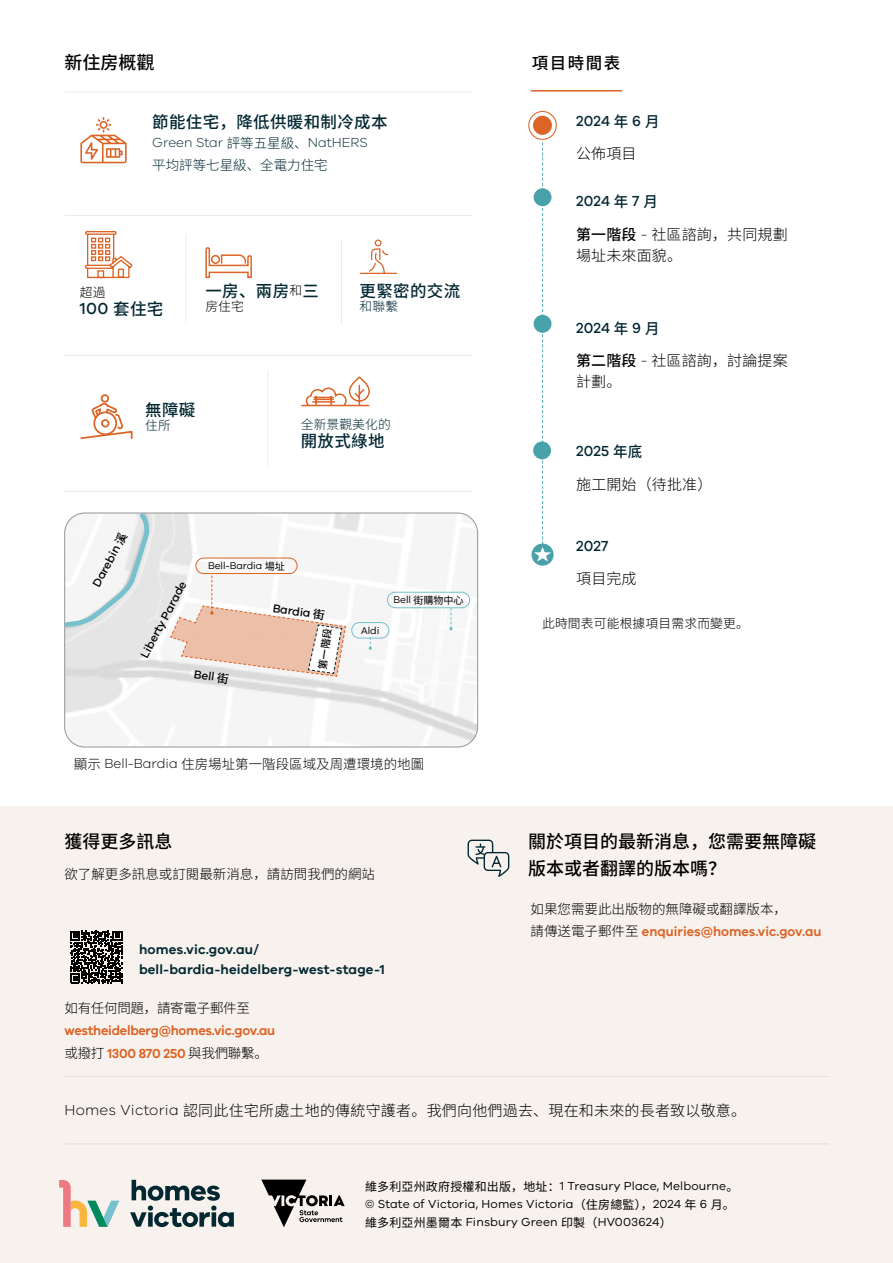
<style>
.page{position:relative;width:893px;height:1263px;background:#fff}
.page>*{position:absolute;margin:0;border:0;box-sizing:border-box;transform-origin:0 0}
.t1{font:500 18px/27px "Noto Sans SC";color:#000}
.t2{font:500 16.5px "Noto Sans SC";letter-spacing:.02em;color:#032833}
.t3{font:500 16.5px "VIC";color:#032833}
.t4{font:500 16.5px "Noto Sans SC";letter-spacing:.09em;color:#000}
.t5{font:300 15px/21px "Noto Sans SC";letter-spacing:.015em;color:#000}
.t6{font:500 15px "VIC";letter-spacing:.01em;color:#032833}
.t7{font:300 13.5px "Noto Sans SC";color:#000}
.t8{font:600 13.5px/19.5px "VIC";letter-spacing:.01em;color:#032832}
.t9{font:600 13.5px/22.5px "VIC";letter-spacing:-.02em;color:#dc6426}
.t10{font:600 13.5px "VIC";color:#dc6426}
.t11{font:300 13.5px "VIC";color:#032832}
.t12{font:300 13.5px "Noto Sans SC";letter-spacing:-.02em;color:#000}
.t13{font:300 13.5px "Noto Sans SC";color:#032832}
.t14{font:300 12.75px "Noto Sans SC";letter-spacing:.015em;color:#000}
.t15{font:300 12.75px "Noto Sans SC";letter-spacing:.01em;color:#032833}
.t16{font:12px/18px "VIC";letter-spacing:.015em;color:#000}
.t17{font:500 11.85px "VIC";color:#000}
.t18{font:500 10.2px "Noto Sans SC";color:#000}
.t19{font:10.05px "VIC";letter-spacing:-.01em;color:#000}
.t20{font:10.05px "Noto Sans SC";letter-spacing:-.01em;color:#000}
.s1{font-family:"Noto Sans SC"}
.s2{font-weight:300;font-size:12.75px;color:#000}
.s3{font-family:"VIC"}
.s4{font-family:"Noto Sans SC";font-weight:300;color:#000}
.s5{font-weight:500}
</style>
<div class="page">
<div style="left:0;top:806px;width:893px;height:457px;background:#f7f2ee"></div>
<svg style="left:130px;top:1180px;width:104px;height:47px"></svg>
<svg style="left:261px;top:1179px;width:84px;height:48px"></svg>
<svg style="left:59px;top:1180px;width:60px;height:47px"></svg>
<svg style="left:531px;top:544px;width:23px;height:22px"></svg>
<svg style="left:534px;top:142px;width:17px;height:419px"></svg>
<div style="left:528px;top:111px;width:29px;height:29px;border:1px solid #dc6426;border-radius:50%"></div>
<div style="left:533px;top:116px;width:19px;height:19px;background:#dc6426;border-radius:50%"></div>
<svg style="left:70px;top:931px;width:53px;height:52px"></svg>
<hr style="left:64px;top:215px;width:408px;height:1px;background:#032833">
<hr style="left:64px;top:92px;width:408px;height:1px;background:#032833">
<hr style="left:64px;top:1143px;width:765px;height:1px;background:#032833">
<hr style="left:64px;top:1076px;width:765px;height:1px;background:#032833">
<hr style="left:64px;top:355px;width:408px;height:1px;background:#032833">
<hr style="left:64px;top:491px;width:408px;height:1px;background:#032833">
<svg style="left:80px;top:394px;width:53px;height:45px"></svg>
<hr style="left:267px;top:370px;width:1px;height:96px;background:#032833">
<hr style="left:185px;top:236px;width:1px;height:86px;background:#032833">
<hr style="left:341px;top:239px;width:1px;height:86px;background:#032833">
<svg style="left:468px;top:840px;width:41px;height:37px"></svg>
<svg style="left:305px;top:377px;width:65px;height:30px"></svg>
<hr style="left:302px;top:405px;width:67px;height:1px;background:#dc6426">
<hr style="left:531px;top:90px;width:91px;height:2px;background:#dc6426">
<svg style="left:80px;top:117px;width:47px;height:46px"></svg>
<svg style="left:84px;top:231px;width:49px;height:48px"></svg>
<svg style="left:359px;top:239px;width:39px;height:35px"></svg>
<img style="left:65px;top:513px;width:413px;height:234px">
<div style="left:64px;top:513px;width:414px;height:234px;border:1px solid #939598;border-radius:20px"></div>
<div style="left:195px;top:558px;width:102px;height:16px;border:1px solid #dc6426;border-radius:8px"></div>
<div style="left:387px;top:592px;width:83px;height:16px;border:1px solid #76c1cd;border-radius:8px"></div>
<div style="left:351px;top:622px;width:38px;height:16px;border:1px solid #76c1cd;border-radius:8px"></div>
<svg style="left:64px;top:512px;width:87px;height:118px"></svg>
<svg style="left:169px;top:576px;width:178px;height:101px"></svg>
<svg style="left:449px;top:608px;width:4px;height:22px"></svg>
<svg style="left:369px;top:637px;width:3px;height:13px"></svg>
<svg style="left:205px;top:247px;width:47px;height:32px"></svg>
<h1 class="t1" style="left:64px;top:49px;width:92px">新住房概觀</h1>
<h2 class="t4" style="left:532px;top:54px;width:90px">項目時間表</h2>
<h2 class="t2" style="left:152px;top:113px;width:237px">節能住宅，降低供暖和制冷成本</h2>
<p class="t11" style="left:152px;top:135px;width:217px">Green Star <span class="s1">評等五星級、</span>NatHERS</p>
<p class="t13" style="left:152px;top:158px;width:177px">平均評等七星級、全電力住宅</p>
<p class="t14" style="left:80px;top:285px;width:27px">超過</p>
<h2 class="t3" style="left:80px;top:299px;width:85px">100 <span class="s1">套住宅</span></h2>
<h2 class="t2" style="left:205px;top:281px;width:115px">一房、兩房<span class="s2">和</span>三</h2>
<p class="t14" style="left:205px;top:300px;width:40px">房住宅</p>
<h2 class="t2" style="left:360px;top:281px;width:102px">更緊密的交流</h2>
<p class="t15" style="left:360px;top:300px;width:40px">和聯繫</p>
<h2 class="t2" style="left:145px;top:400px;width:52px">無障礙</h2>
<p class="t15" style="left:145px;top:419px;width:27px">住所</p>
<p class="t15" style="left:301px;top:417px;width:92px">全新景觀美化的</p>
<h2 class="t2" style="left:301px;top:431px;width:85px">開放式綠地</h2>
<p class="t17" style="left:89px;top:582px;width:61px;rotate:-62deg">Darebin <span class="s1">溪</span></p>
<p class="t19" style="left:208px;top:560px;width:78px">Bell-Bardia <span class="s1">場址</span></p>
<p class="t17" style="left:137px;top:653px;width:86px;rotate:-62deg">Liberty Parade</p>
<p class="t17" style="left:195px;top:667px;width:36px;rotate:8deg">Bell <span class="s1">街</span></p>
<p class="t17" style="left:274px;top:601px;width:54px;rotate:8deg">Bardia <span class="s1">街</span></p>
<p class="t18" style="left:317px;top:668px;width:42px;rotate:-82deg">第一階段</p>
<p class="t19" style="left:361px;top:624px;width:20px">Aldi</p>
<p class="t20" style="left:394px;top:594px;width:71px"><span class="s3">Bell</span> 街購物中心</p>
<p class="t7" style="left:74px;top:756px;width:352px">顯示 <span class="s3">Bell-Bardia</span> 住房場址第一階段區域及周遭環境的地圖</p>
<h1 class="t1" style="left:64px;top:828px;width:110px">獲得更多訊息</h1>
<p class="t7" style="left:64px;top:867px;width:312px">欲了解更多訊息或訂閱最新消息，請訪問我們的網站</p>
<p class="t8" style="left:139px;top:940px;width:247px">homes.vic.gov.au/ bell-bardia-heidelberg-west-stage-1</p>
<p class="t12" style="left:64px;top:1001px;width:187px">如有任何問題，請寄電子郵件至</p>
<p class="t9" style="left:64px;top:1019px;width:212px">westheidelberg@homes.vic.gov.au<span class="s4">或撥打</span> 1300 870 250 <span class="s4">與我們聯繫。</span></p>
<p class="t6" style="left:576px;top:112px;width:85px">2024 <span class="s1">年</span> 6 <span class="s1">月</span></p>
<p class="t5" style="left:576px;top:143px;width:62px">公佈項目</p>
<p class="t6" style="left:576px;top:192px;width:83px">2024 <span class="s1">年</span> 7 <span class="s1">月</span></p>
<p class="t5" style="left:576px;top:224px;width:213px"><span class="s5">第一階段</span> <span class="s3">-</span> 社區諮詢，共同規劃場址未來面貌。</p>
<p class="t6" style="left:576px;top:319px;width:85px">2024 <span class="s1">年</span> 9 <span class="s1">月</span></p>
<p class="t5" style="left:576px;top:350px;width:213px"><span class="s5">第二階段</span> <span class="s3">-</span> 社區諮詢，討論提案計劃。</p>
<p class="t6" style="left:576px;top:442px;width:68px">2025 <span class="s1">年底</span></p>
<p class="t5" style="left:576px;top:474px;width:138px">施工開始（待批准）</p>
<p class="t6" style="left:576px;top:537px;width:34px">2027</p>
<p class="t5" style="left:576px;top:569px;width:62px">項目完成</p>
<p class="t14" style="left:542px;top:616px;width:208px">此時間表可能根據項目需求而變更。</p>
<h1 class="t1" style="left:528px;top:828px;width:290px">關於項目的最新消息，您需要無障礙版本或者翻譯的版本嗎？</h1>
<p class="t7" style="left:530px;top:901px;width:258px">如果您需要此出版物的無障礙或翻譯版本，</p>
<p class="t10" style="left:530px;top:923px;width:293px"><span class="s4">請傳送電子郵件至</span> enquiries@homes.vic.gov.au</p>
<p class="t5" style="left:64px;top:1100px;width:683px"><span class="s3">Homes Victoria</span> 認同此住宅所處土地的傳統守護者。我們向他們過去、現在和未來的長者致以敬意。</p>
<p class="t16" style="left:365px;top:1177px;width:375px"><span class="s1">維多利亞州政府授權和出版，地址：</span>1 Treasury Place, Melbourne<span class="s1">。</span>© State of Victoria, Homes Victoria<span class="s1">（住房總監），</span>2024 <span class="s1">年</span> 6 <span class="s1">月。維多利亞州墨爾本</span> Finsbury Green <span class="s1">印製（</span>HV003624<span class="s1">）</span></p>
</div>
